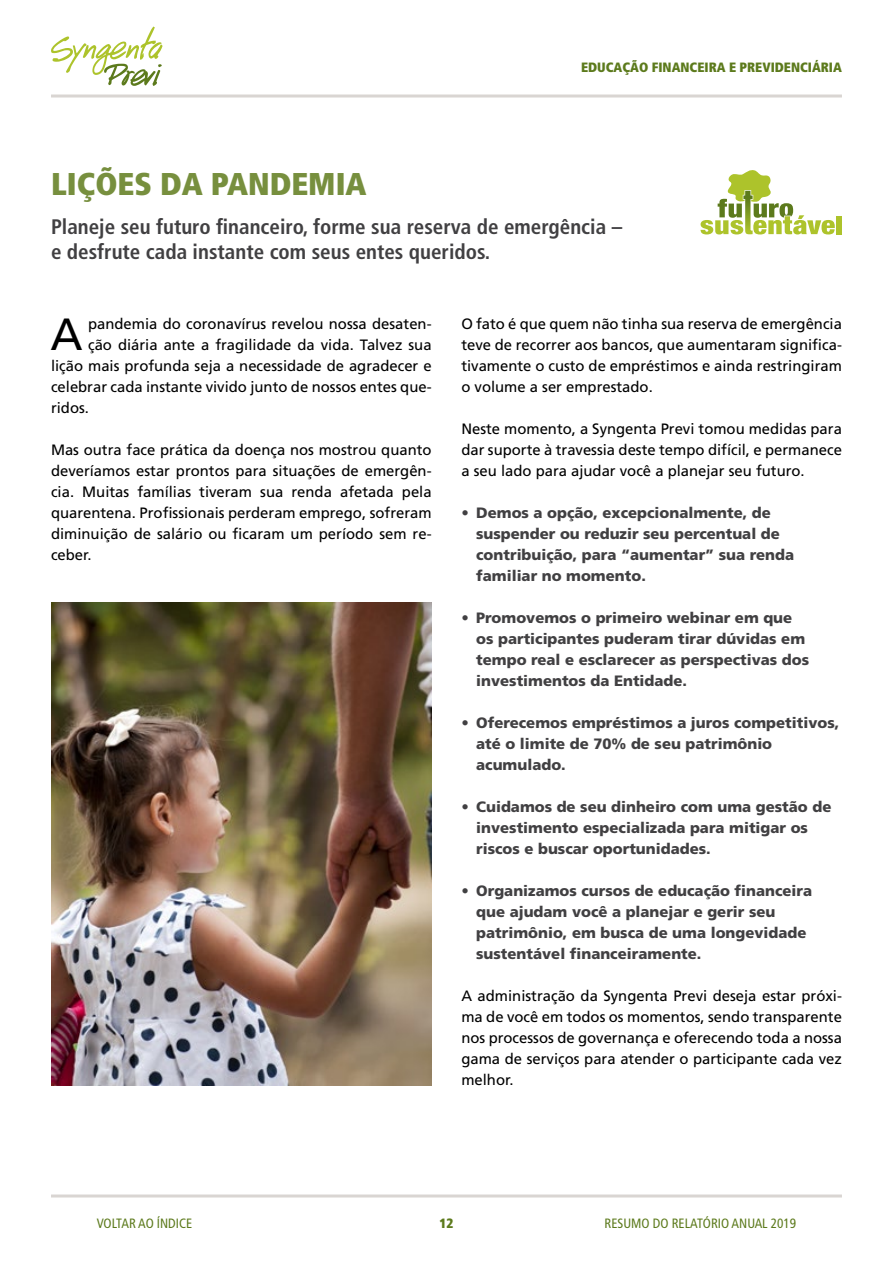
<style>
.page{position:relative;width:893px;height:1263px;background:#fff}
.page>*{position:absolute;margin:0;border:0;box-sizing:border-box;transform-origin:0 0}
.t1{font:45.15px "Frutiger";color:#000}
.t2{font:900 condensed 31.5px "Frutiger";color:#778f3e}
.t3{font:700 condensed 21px/25.2px "Frutiger";color:#414042}
.t4{font:15px/21px "Frutiger";color:#000;text-align:justify}
.t5{font:900 15px/21px "Frutiger";color:#414042}
.t6{font:condensed 13.5px "Frutiger";color:#5c7a1c}
.t7{font:900 condensed 13.5px "Frutiger";color:#5c7a1c}
</style>
<div class="page">
<hr style="left:51px;top:95px;width:791px;height:3px;background:#d9d5d2">
<hr style="left:51px;top:1194px;width:791px;height:3px;background:#d9d5d2">
<svg style="left:51px;top:26px;width:112px;height:60px"></svg>
<div style="left:837px;top:216px;width:5px;height:18px;background:#adc32b"></div>
<svg style="left:701px;top:170px;width:134px;height:64px"></svg>
<img style="left:51px;top:602px;width:381px;height:483px">
<p class="t7" style="left:581px;top:59px;width:262px">EDUCAÇÃO FINANCEIRA E PREVIDENCIÁRIA</p>
<h2 class="t2" style="left:51px;top:165px;width:198px">LIÇÕES DA PANDE</h2>
<h2 class="t2" style="left:308px;top:165px;width:43px">MIA</h2>
<h3 class="t3" style="left:51px;top:214px;width:573px">Planeje seu futuro financeiro, forme sua reserva de emergência – e desfrute cada instante com seus entes queridos.</h3>
<h1 class="t1" style="left:50px;top:308px;width:34px">A</h1>
<p class="t4" style="left:88px;top:314px;width:345px">pandemia do coronavírus revelou nossa desaten-</p>
<p class="t4" style="left:88px;top:335px;width:345px">ção diária ante a fragilidade da vida. Talvez sua</p>
<p class="t4" style="left:51px;top:356px;width:382px">lição mais profunda seja a necessidade de agradecer e</p>
<p class="t4" style="left:51px;top:377px;width:382px">celebrar cada instante vivido junto de nossos entes que-</p>
<p class="t4" style="left:51px;top:398px;width:39px">ridos.</p>
<p class="t4" style="left:51px;top:440px;width:382px">Mas outra face prática da doença nos mostrou quanto deveríamos estar prontos para situações de emergên&shy;cia. Muitas famílias tiveram sua renda afetada pela quarentena. Profissionais perderam emprego, sofreram diminuição de salário ou ficaram um período sem re&shy;ceber.</p>
<p class="t4" style="left:461px;top:314px;width:382px">O fato é que quem não tinha sua reserva de emergência teve de recorrer aos bancos, que aumentaram significa&shy;tivamente o custo de empréstimos e ainda restringiram o volume a ser emprestado.</p>
<p class="t4" style="left:461px;top:419px;width:382px">Neste momento, a Syngenta Previ tomou medidas para dar suporte à travessia deste tempo difícil, e permanece a seu lado para ajudar você a planejar seu futuro.</p>
<p class="t5" style="left:476px;top:503px;width:319px;text-indent:-15px">• Demos a opção, excepcionalmente, de suspender ou reduzir seu percentual de contribuição, para “aumentar” sua renda familiar no momento.</p>
<p class="t5" style="left:476px;top:608px;width:334px;text-indent:-15px">• Promovemos o primeiro webinar em que os participantes puderam tirar dúvidas em tempo real e esclarecer as perspectivas dos investimentos da Entidade.</p>
<p class="t5" style="left:476px;top:713px;width:365px;text-indent:-15px">• Oferecemos empréstimos a juros competitivos, até o limite de 70% de seu patrimônio acumulado.</p>
<p class="t5" style="left:476px;top:797px;width:357px;text-indent:-15px">• Cuidamos de seu dinheiro com uma gestão de investimento especializada para mitigar os riscos e buscar oportunidades.</p>
<p class="t5" style="left:476px;top:881px;width:337px;text-indent:-15px">• Organizamos cursos de educação financeira que ajudam você a planejar e gerir seu patrimônio, em busca de uma longevidade sustentável financeiramente.</p>
<p class="t4" style="left:461px;top:986px;width:382px">A administração da Syngenta Previ deseja estar próxi&shy;ma de você em todos os momentos, sendo transparente nos processos de governança e oferecendo toda a nossa gama de serviços para atender o participante cada vez melhor.</p>
<p class="t6" style="left:97px;top:1215px;width:97px">VOLTAR AO ÍNDICE</p>
<p class="t7" style="left:440px;top:1215px;width:15px">12</p>
<p class="t6" style="left:604px;top:1215px;width:193px">RESUMO DO RELATÓRIO ANUAL 2019</p>
</div>
